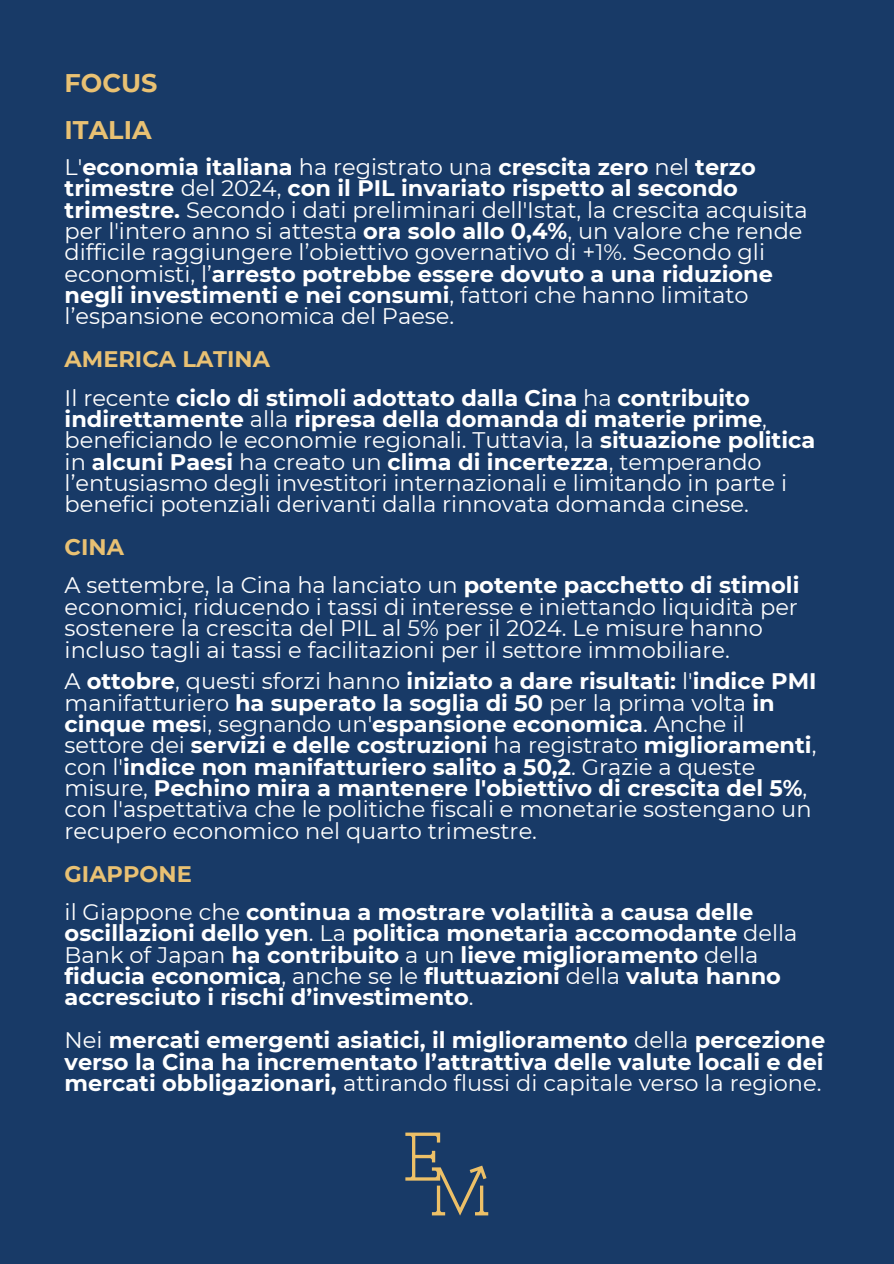
<style>
.page{position:relative;width:894px;height:1264px;background:#fff}
.page>*{position:absolute;margin:0;border:0;box-sizing:border-box;transform-origin:0 0}
.t1{font:700 25.5px "Montserrat";color:#e9c173}
.t2{font:22.5px/21.3px "Montserrat";color:#fff}
.t3{font:700 22.5px/21.3px "Montserrat";color:#fff}
.t4{font:700 22.5px "Montserrat";color:#e9c173}
.s1{font-weight:700}
.s2{font-weight:400}
</style>
<div class="page">
<div style="left:0;top:0;width:893px;height:1263px;background:#183a67"></div>
<svg style="left:405px;top:1132px;width:83px;height:83px"></svg>
<h1 class="t1" style="left:65px;top:67px;width:94px">FOCUS</h1>
<h1 class="t1" style="left:65px;top:114px;width:88px">ITALIA</h1>
<p class="t2" style="left:65px;top:156px;width:744px">L'<span class="s1">economia italiana</span> ha registrato una <span class="s1">crescita zero</span> nel <span class="s1">terzo trimestre</span> del 2024, <span class="s1">con il PIL invariato rispetto al secondo trimestre.</span> Secondo i dati preliminari dell'Istat, la crescita acquisita per l'intero anno si attesta <span class="s1">ora solo allo 0,4%</span>, un valore che rende difficile raggiungere l’obiettivo governativo di +1%. Secondo gli economisti, l’<span class="s1">arresto potrebbe essere dovuto a una riduzione negli investimenti e nei consumi</span>, fattori che hanno limitato l’espansione economica del Paese.</p>
<h2 class="t4" style="left:65px;top:345px;width:207px">AMERICA LATINA</h2>
<p class="t2" style="left:65px;top:387px;width:752px">Il recente <span class="s1">ciclo di stimoli adottato dalla Cina</span> ha <span class="s1">contribuito indirettamente</span> alla <span class="s1">ripresa della domanda di materie prime</span>, beneficiando le economie regionali. Tuttavia, la <span class="s1">situazione politica </span>in <span class="s1">alcuni Paesi</span> ha creato un <span class="s1">clima di incertezza</span>, temperando l’entusiasmo degli investitori internazionali e limitando in parte i benefici potenziali derivanti dalla rinnovata domanda cinese.</p>
<h2 class="t4" style="left:65px;top:533px;width:61px">CINA</h2>
<p class="t2" style="left:65px;top:574px;width:736px">A settembre, la Cina ha lanciato un <span class="s1">potente pacchetto di stimoli </span>economici, riducendo i tassi di interesse e iniettando liquidità per sostenere la crescita del PIL al 5% per il 2024. Le misure hanno incluso tagli ai tassi e facilitazioni per il settore immobiliare.</p>
<p class="t2" style="left:65px;top:670px;width:753px">A <span class="s1">ottobre</span>, questi sforzi hanno <span class="s1">iniziato a dare risultati:</span> l'<span class="s1">indice PMI </span>manifatturiero <span class="s1">ha superato la soglia di 50</span> per la prima volta <span class="s1">in cinque mes</span>i, segnando un'<span class="s1">espansione economica</span>. Anche il settore dei <span class="s1">servizi e delle costruzioni</span> ha registrato <span class="s1">miglioramenti</span>, con l'<span class="s1">indice non manifatturiero salito a 50,2</span>. Grazie a queste misure, <span class="s1">Pechino mira a mantenere l'obiettivo di crescita del 5%</span>, con l'aspettativa che le politiche fiscali e monetarie sostengano un recupero economico nel quarto trimestre.</p>
<h2 class="t4" style="left:65px;top:859px;width:129px">GIAPPONE</h2>
<p class="t3" style="left:65px;top:901px;width:734px"><span class="s2">il Giappone che</span> continua a mostrare volatilità a causa delle oscillazioni dello yen<span class="s2">. La</span> politica monetaria accomodante <span class="s2">della Bank of Japan</span> ha contribuito <span class="s2">a un</span> lieve miglioramento <span class="s2">della </span>fiducia economica<span class="s2">, anche se le</span> fluttuazioni <span class="s2">della</span> valuta hanno accresciuto i rischi d’investimento<span class="s2">.</span></p>
<p class="t3" style="left:65px;top:1029px;width:761px;text-align:justify"><span class="s2">Nei</span> mercati emergenti asiatici, il miglioramento <span class="s2">della</span> percezione verso la Cina ha incrementato l’attrattiva delle valute locali e dei mercati obbligazionari, <span class="s2">attirando flussi di capitale verso la regione.</span></p>
</div>
